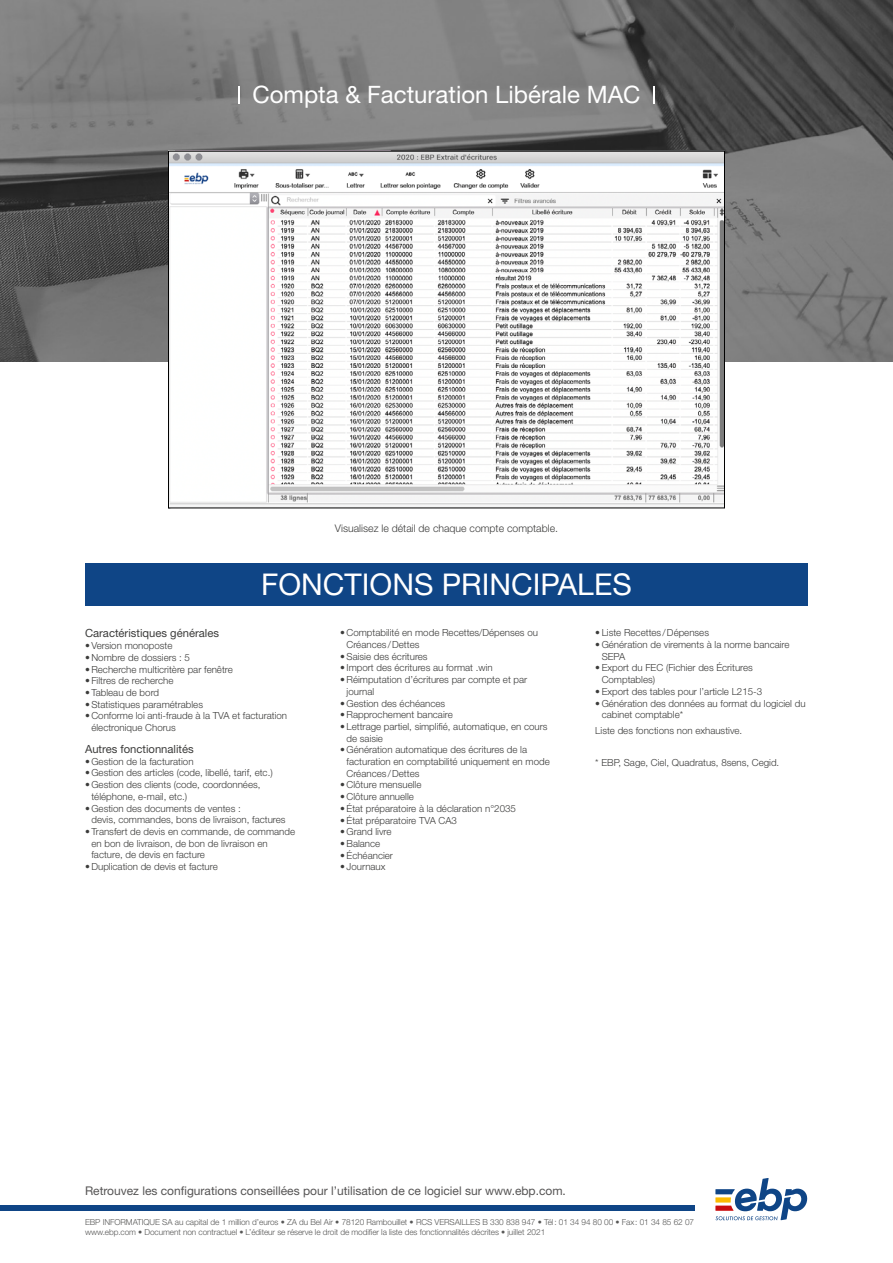
<style>
.page{position:relative;width:893px;height:1263px;background:#fff}
.page>*{position:absolute;margin:0;border:0;box-sizing:border-box;transform-origin:0 0}
.t1{font:30px "Helvetica Neue LT Std";color:#fff}
.Titre-FP-Dos-_2émePa{font:24px "Helvetica Neue LT Std";color:#fff}
.t2{font:12px "Helvetica Neue LT Std";color:#555454}
.Titre-FonctionsPrinc{font:11.25px "Helvetica Neue LT Std";color:#3c3c3b}
.Légende-Capture-_2ém{font:300 10.5px "Helvetica Neue LT Std";color:#3c3c3b}
.Mentions-FonctionsPr{font:300 9.75px/11.7px "Helvetica Neue LT Std";color:#3c3c3b}
.t3{font:300 8.25px/9.9px "Helvetica Neue LT Std";letter-spacing:-.01em;color:#575756}
</style>
<div class="page">
<img style="left:0;top:0;width:893px;height:361px">
<svg style="left:715px;top:1178px;width:92px;height:42px"></svg>
<div style="left:0;top:1205px;width:694px;height:6px;background:#0f4586"></div>
<svg style="left:239px;top:86px;width:1px;height:17px"></svg>
<svg style="left:652px;top:86px;width:2px;height:17px"></svg>
<div style="left:85px;top:563px;width:723px;height:43px;background:#0f4586"></div>
<img style="left:170px;top:153px;width:553px;height:352px">
<p class="Titre-FP-Dos-_2émePa" style="left:252px;top:80px;width:390px">Compta &amp; Facturation Libérale MAC</p>
<p class="Légende-Capture-_2ém" style="left:335px;top:521px;width:225px">Visualisez le détail de chaque compte comptable.</p>
<p class="t1" style="left:261px;top:567px;width:372px">FONCTIONS PRINCIPALES</p>
<p class="Titre-FonctionsPrinc" style="left:85px;top:627px;width:135px">Caractéristiques générales</p>
<p class="Mentions-FonctionsPr" style="left:85px;top:640px;width:89px">• Version monoposte</p>
<p class="Mentions-FonctionsPr" style="left:85px;top:651px;width:106px">• Nombre de dossiers : 5</p>
<p class="Mentions-FonctionsPr" style="left:85px;top:663px;width:149px">•Recherche multicritère par fenêtre</p>
<p class="Mentions-FonctionsPr" style="left:85px;top:675px;width:90px">• Filtres de recherche</p>
<p class="Mentions-FonctionsPr" style="left:85px;top:686px;width:76px">• Tableau de bord</p>
<p class="Mentions-FonctionsPr" style="left:85px;top:698px;width:119px">•Statistiques paramétrables</p>
<p class="Mentions-FonctionsPr" style="left:91px;top:710px;width:197px;text-indent:-6px">• Conforme loi anti-fraude à la TVA et facturation électronique Chorus</p>
<p class="Titre-FonctionsPrinc" style="left:85px;top:742px;width:110px">Autres fonctionnalités</p>
<p class="Mentions-FonctionsPr" style="left:85px;top:755px;width:110px">• Gestion de la facturation</p>
<p class="Mentions-FonctionsPr" style="left:85px;top:767px;width:189px">• Gestion des articles (code, libellé, tarif, etc.)</p>
<p class="Mentions-FonctionsPr" style="left:91px;top:779px;width:171px;text-indent:-6px">• Gestion des clients (code, coordonnées, téléphone, e-mail, etc.)</p>
<p class="Mentions-FonctionsPr" style="left:91px;top:802px;width:196px;text-indent:-6px">• Gestion des documents de ventes :<br>devis, commandes, bons de livraison, factures</p>
<p class="Mentions-FonctionsPr" style="left:91px;top:825px;width:205px;text-indent:-6px">• Transfert de devis en commande, de commande en bon de livraison, de bon de livraison en facture, de devis en facture</p>
<p class="Mentions-FonctionsPr" style="left:85px;top:860px;width:134px">•Duplication de devis et facture</p>
<p class="Mentions-FonctionsPr" style="left:347px;top:627px;width:193px;text-indent:-6px">• Comptabilité en mode Recettes/Dépenses ou<br>Créances /Dettes</p>
<p class="Mentions-FonctionsPr" style="left:340px;top:650px;width:89px">•Saisie des écritures</p>
<p class="Mentions-FonctionsPr" style="left:340px;top:662px;width:154px">• Import des écritures au format .win</p>
<p class="Mentions-FonctionsPr" style="left:347px;top:674px;width:182px;text-indent:-6px">•Réimputation d’écritures par compte et par journal</p>
<p class="Mentions-FonctionsPr" style="left:340px;top:697px;width:106px">• Gestion des échéances</p>
<p class="Mentions-FonctionsPr" style="left:340px;top:709px;width:114px">•Rapprochement bancaire</p>
<p class="Mentions-FonctionsPr" style="left:347px;top:720px;width:202px;text-indent:-6px">• Lettrage partiel, simplifié, automatique, en cours de saisie</p>
<p class="Mentions-FonctionsPr" style="left:347px;top:744px;width:205px;text-indent:-6px">• Génération automatique des écritures de la facturation en comptabilité uniquement en mode<br>Créances /Dettes</p>
<p class="Mentions-FonctionsPr" style="left:340px;top:779px;width:83px">• Clôture mensuelle</p>
<p class="Mentions-FonctionsPr" style="left:340px;top:791px;width:75px">• Clôture annuelle</p>
<p class="Mentions-FonctionsPr" style="left:340px;top:802px;width:177px">• État préparatoire à la déclaration n°2035</p>
<p class="Mentions-FonctionsPr" style="left:340px;top:814px;width:118px">• État préparatoire TVA CA3</p>
<p class="Mentions-FonctionsPr" style="left:340px;top:826px;width:53px">• Grand livre</p>
<p class="Mentions-FonctionsPr" style="left:340px;top:837px;width:42px">•Balance</p>
<p class="Mentions-FonctionsPr" style="left:340px;top:849px;width:54px">• Échéancier</p>
<p class="Mentions-FonctionsPr" style="left:340px;top:861px;width:47px">• Journaux</p>
<p class="Mentions-FonctionsPr" style="left:595px;top:627px;width:115px">• Liste Recettes /Dépenses</p>
<p class="Mentions-FonctionsPr" style="left:602px;top:638px;width:189px;text-indent:-6px">• Génération de virements à la norme bancaire<br>SEPA</p>
<p class="Mentions-FonctionsPr" style="left:602px;top:662px;width:153px;text-indent:-6px">• Export du FEC (Fichier des Écritures<br>Comptables)</p>
<p class="Mentions-FonctionsPr" style="left:595px;top:685px;width:168px">• Export des tables pour l’article L215-3</p>
<p class="Mentions-FonctionsPr" style="left:602px;top:697px;width:205px;text-indent:-6px">• Génération des données au format du logiciel du cabinet comptable*</p>
<p class="Mentions-FonctionsPr" style="left:595px;top:725px;width:148px">Liste des fonctions non exhaustive.</p>
<p class="Mentions-FonctionsPr" style="left:595px;top:756px;width:186px">* EBP, Sage, Ciel, Quadratus, 8sens, Cegid.</p>
<p class="t2" style="left:85px;top:1183px;width:482px">Retrouvez les configurations conseillées pour l’utilisation de ce logiciel sur www.ebp.com.</p>
<p class="t3" style="left:85px;top:1217px;width:611px">EBP INFORMATIQUE SA au capital de 1 million d’euros • ZA du Bel Air • 78120 Rambouillet • RCS VERSAILLES B 330 838 947 • Tél: 01 34 94 80 00 • Fax: 01 34 85 62 07 www.ebp.com • Document non contractuel • L’éditeur se réserve le droit de modifier la liste des fonctionnalités décrites • juillet 2021</p>
</div>
